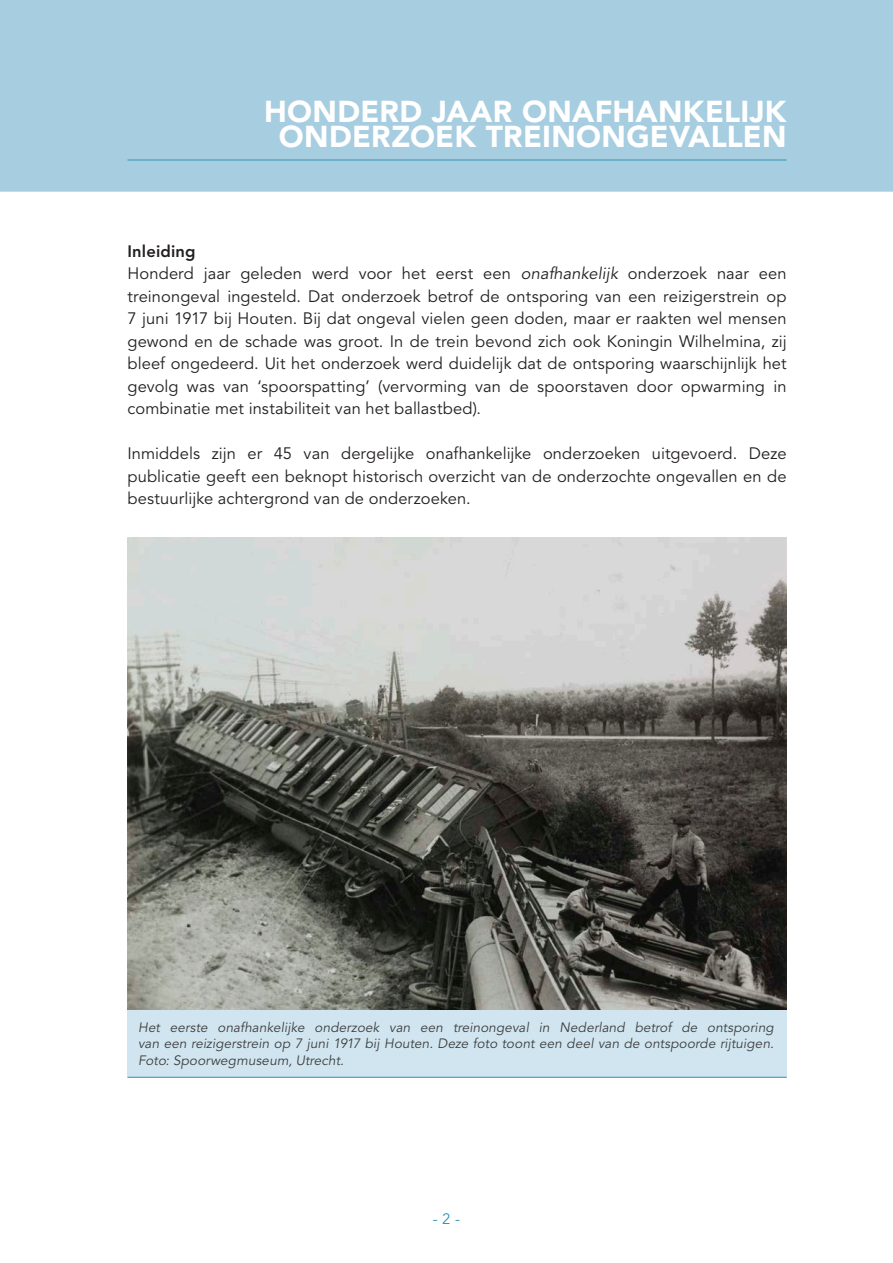
<style>
.page{position:relative;width:893px;height:1263px;background:#fff}
.page>*{position:absolute;margin:0;border:0;box-sizing:border-box;transform-origin:0 0}
.Alex___Hoofdstuk{font:900 30px/25.5px "Avenir LT Std";letter-spacing:.01em;color:#fff;text-align:center}
.Alex___Plat{font:16.5px/22.5px "Avenir LT Std";letter-spacing:.005em;color:#231f20;text-align:justify}
.Alex___Plat-2{font:800 16.5px "Avenir LT Std";letter-spacing:.01em;color:#231f20}
.t1{font:15px "Avenir LT Std";color:#2f97b9}
.Alex___Plat-3{font:italic 13.5px/16.5px "Avenir LT Std";letter-spacing:.01em;color:#3e3e3f;text-align:justify}
.s1{font-style:italic}
</style>
<div class="page">
<div style="left:128px;top:965px;width:659px;height:112px;background:#d0e5ef"></div>
<hr style="left:128px;top:1077px;width:659px;height:1px;background:#2f97b9">
<div style="left:0;top:0;width:893px;height:192px;background:#a7cde0"></div>
<hr style="left:128px;top:160px;width:659px;height:1px;background:#2f97b9">
<img style="left:128px;top:537px;width:659px;height:473px">
<p class="Alex___Hoofdstuk" style="left:264px;top:98px;width:524px">HONDERD JAAR ONAFHANKELIJK<br>ONDERZOEK TREINONGEVALLEN</p>
<p class="Alex___Plat-2" style="left:128px;top:241px;width:70px">Inleiding</p>
<p class="Alex___Plat" style="left:128px;top:263px;width:661px">Honderd jaar geleden werd voor het eerst een <span class="s1">onafhankelijk</span> onderzoek naar een treinongeval ingesteld. Dat onderzoek betrof de ontsporing van een reizigerstrein op 7 juni 1917 bij Houten. Bij dat ongeval vielen geen doden, maar er raakten wel mensen gewond en de schade was groot. In de trein bevond zich ook Koningin Wilhelmina, zij bleef ongedeerd. Uit het onderzoek werd duidelijk dat de ontsporing waarschijnlijk het gevolg was van ‘spoorspatting’ (vervorming van de spoorstaven door opwarming in combinatie met instabiliteit van het ballastbed).</p>
<p class="Alex___Plat" style="left:128px;top:443px;width:661px">Inmiddels zijn er 45 van dergelijke onafhankelijke onderzoeken uitgevoerd. Deze publicatie geeft een beknopt historisch overzicht van de onderzochte ongevallen en de bestuurlijke achtergrond van de onderzoeken.</p>
<p class="Alex___Plat-3" style="left:138px;top:1019px;width:637px">Het eerste onafhankelijke onderzoek van een treinongeval in Nederland betrof de ontsporing van een reizigerstrein op 7 juni 1917 bij Houten. Deze foto toont een deel van de ontspoorde rijtuigen.<br>Foto: Spoorwegmuseum, Utrecht.</p>
<p class="t1" style="left:433px;top:1210px;width:29px">- 2 -</p>
</div>
